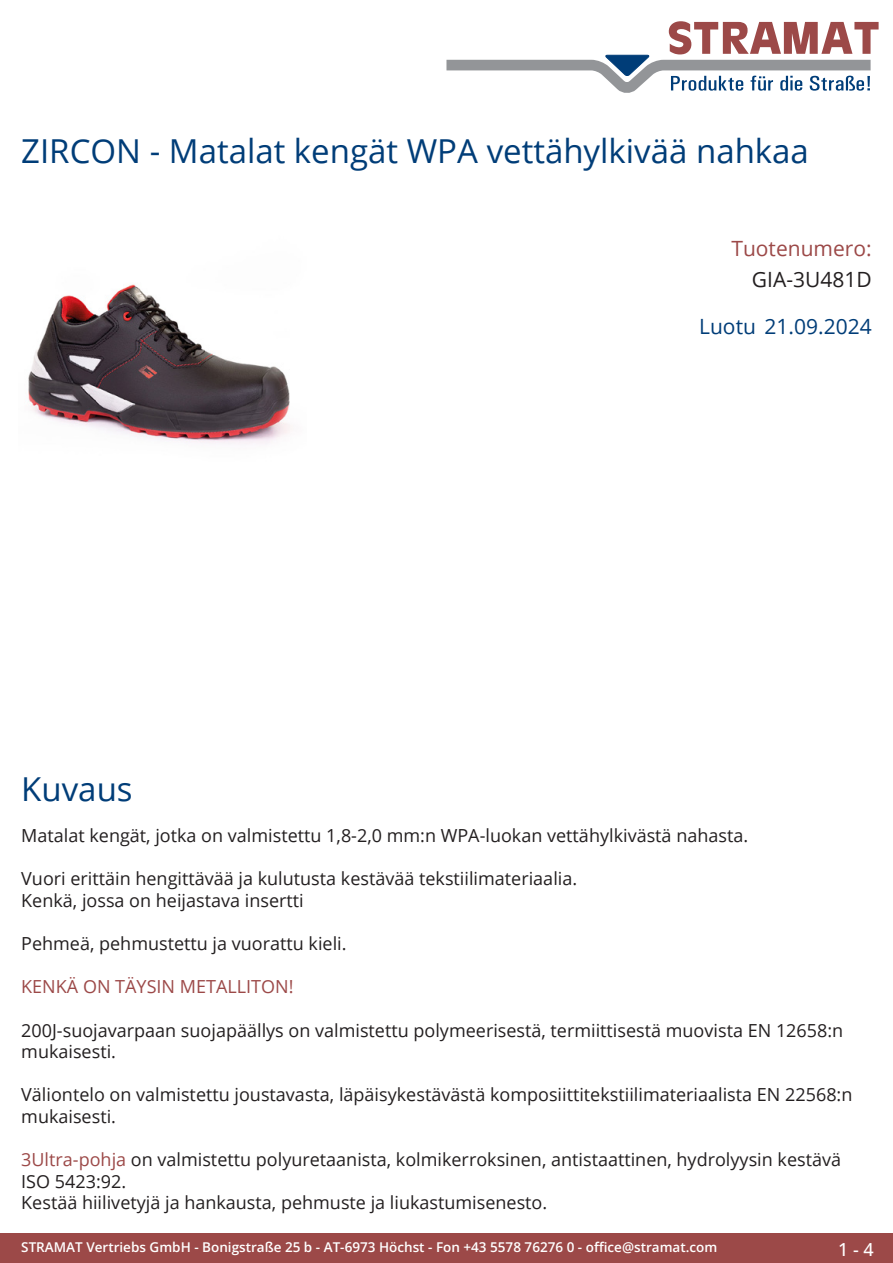
<style>
.page{position:relative;width:893px;height:1263px;background:#fff}
.page>*{position:absolute;margin:0;border:0;box-sizing:border-box;transform-origin:0 0}
.Produkttitel{font:33px "Open Sans";color:#003d78}
.Erstellungsdatum{font:21px "Open Sans";color:#003d78}
.TechDaten_Überschrif{font:21px "Open Sans";color:#9c4948}
.TechDaten_Inhalt{font:21px "Open Sans";color:#231f20}
.Beschreibung_Text{font:18px/21.6px "Open Sans";color:#231f20}
.Beschreibung_Text-2{font:18px "Open Sans";color:#9c4948}
.t1{font:500 18px "Open Sans";color:#fff}
.t2{font:600 13.5px "Open Sans";color:#fff}
.s1{color:#9c4948}
</style>
<div class="page">
<div style="left:0;top:1233px;width:893px;height:30px;background:#9c4948"></div>
<svg style="left:446px;top:21px;width:433px;height:72px"></svg>
<img style="left:28px;top:284px;width:262px;height:160px">
<p class="Produkttitel" style="left:21px;top:128px;width:789px">ZIRCON - Matalat kengät WPA vettähylkivää nahkaa</p>
<p class="TechDaten_Überschrif" style="left:731px;top:234px;width:142px">Tuotenumero:</p>
<p class="TechDaten_Inhalt" style="left:752px;top:265px;width:121px">GIA-3U481D</p>
<p class="Erstellungsdatum" style="left:699px;top:312px;width:174px">Luotu 21.09.2024</p>
<p class="Produkttitel" style="left:21px;top:766px;width:113px">Kuvaus</p>
<p class="Beschreibung_Text" style="left:21px;top:824px;width:728px">Matalat kengät, jotka on valmistettu 1,8-2,0 mm:n WPA-luokan vettähylkivästä nahasta.</p>
<p class="Beschreibung_Text" style="left:21px;top:867px;width:557px">Vuori erittäin hengittävää ja kulutusta kestävää tekstiilimateriaalia.<br>Kenkä, jossa on heijastava insertti</p>
<p class="Beschreibung_Text" style="left:21px;top:932px;width:327px">Pehmeä, pehmustettu ja vuorattu kieli.</p>
<p class="Beschreibung_Text-2" style="left:21px;top:974px;width:274px">KENKÄ ON TÄYSIN METALLITON!</p>
<p class="Beschreibung_Text" style="left:21px;top:1019px;width:823px">200J-suojavarpaan suojapäällys on valmistettu polymeerisestä, termiittisestä muovista EN 12658:n mukaisesti.</p>
<p class="Beschreibung_Text" style="left:21px;top:1083px;width:833px">Väliontelo on valmistettu joustavasta, läpäisykestävästä komposiittitekstiilimateriaalista EN 22568:n mukaisesti.</p>
<p class="Beschreibung_Text" style="left:21px;top:1148px;width:821px"><span class="s1">3Ultra-pohja</span> on valmistettu polyuretaanista, kolmikerroksinen, antistaattinen, hydrolyysin kestävä<br>ISO 5423:92.<br>Kestää hiilivetyjä ja hankausta, pehmuste ja liukastumisenesto.</p>
<p class="t2" style="left:21px;top:1238px;width:698px">STRAMAT Vertriebs GmbH - Bonigstraße 25 b - AT-6973 Höchst - Fon +43 5578 76276 0 - office@stramat.com</p>
<p class="t1" style="left:838px;top:1237px;width:37px">1 - 4</p>
</div>
